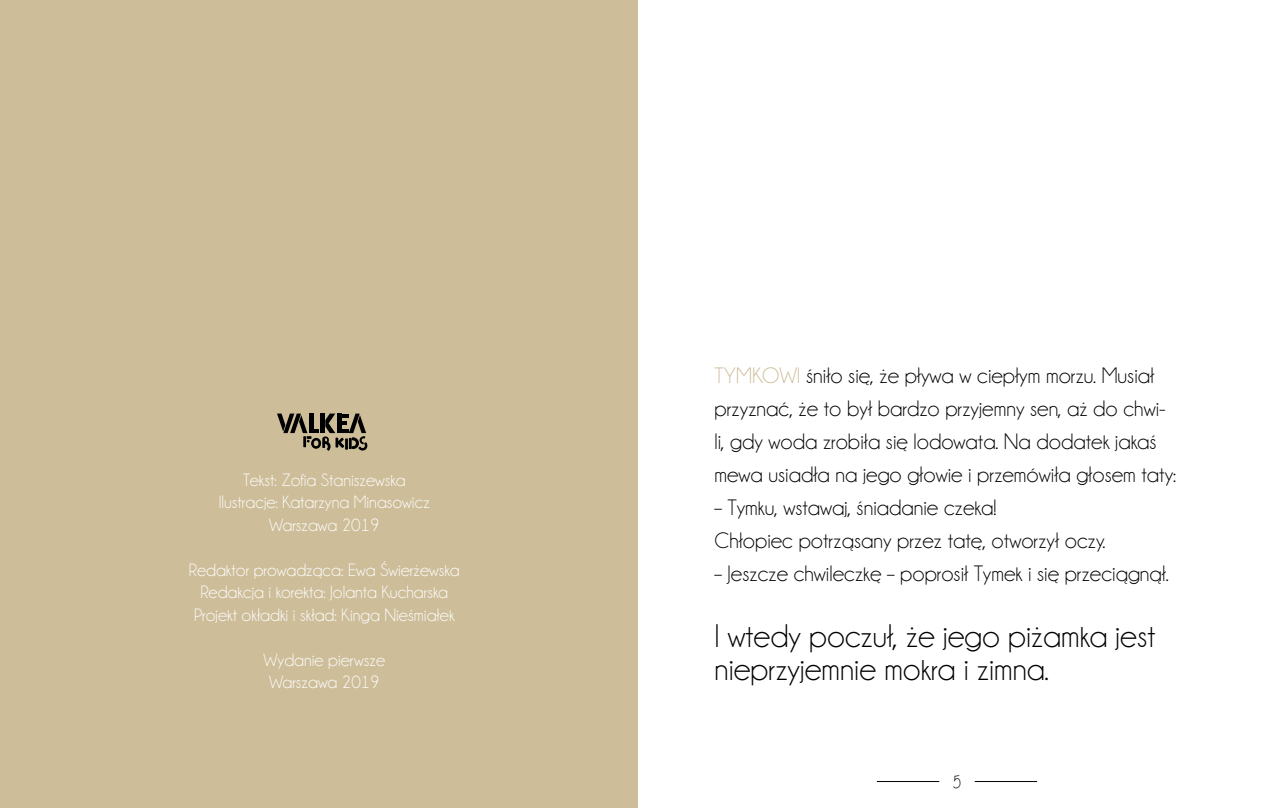
<style>
.page{position:relative;width:1276px;height:808px;background:#fff}
.page>*{position:absolute;margin:0;border:0;box-sizing:border-box;transform-origin:0 0}
.t1{font:33px/33px "Champagne&Limousines";color:#000}
.t2{font:22.5px/33px "Champagne&Limousines";color:#000}
.t3{font:18px/22.5px "Champagne&Limousines";color:#fff;text-align:center}
.t4{font:18px "Alittlesunshine";color:#000}
.s1{color:#cdbd99}
</style>
<div class="page">
<hr style="left:877px;top:781px;width:62px;height:1px;background:#000">
<hr style="left:974px;top:781px;width:63px;height:1px;background:#000">
<div style="left:0;top:0;width:638px;height:808px;background:#cdbd99"></div>
<svg style="left:277px;top:414px;width:91px;height:37px"></svg>
<p class="t3" style="left:219px;top:469px;width:213px">Tekst: Zofia Staniszewska<br>Ilustracje: Katarzyna Minasowicz<br>Warszawa 2019</p>
<p class="t3" style="left:189px;top:559px;width:272px">Redaktor prowadząca: Ewa Świerżewska<br>Redakcja i korekta: Jolanta Kucharska<br>Projekt okładki i skład: Kinga Nieśmiałek</p>
<p class="t3" style="left:263px;top:649px;width:123px">Wydanie pierwsze<br>Warszawa 2019</p>
<p class="t2" style="left:714px;top:360px;width:463px"><span class="s1">TYMKOWI</span> śniło się, że pływa w ciepłym morzu. Musiał przyznać, że to był bardzo przyjemny sen, aż do chwi&shy;li, gdy woda zrobiła się lodowata. Na dodatek jakaś mewa usiadła na jego głowie i przemówiła głosem taty:</p>
<p class="t2" style="left:714px;top:492px;width:392px">– Tymku, wstawaj, śniadanie czeka!<br>Chłopiec potrząsany przez tatę, otworzył oczy.</p>
<p class="t2" style="left:714px;top:558px;width:455px">– Jeszcze chwileczkę – poprosił Tymek i się przeciągnął.</p>
<h1 class="t1" style="left:714px;top:620px;width:442px">I wtedy poczuł, że jego piżamka jest nieprzyjemnie mokra i zimna.</h1>
<p class="t4" style="left:953px;top:772px;width:9px">5</p>
</div>
